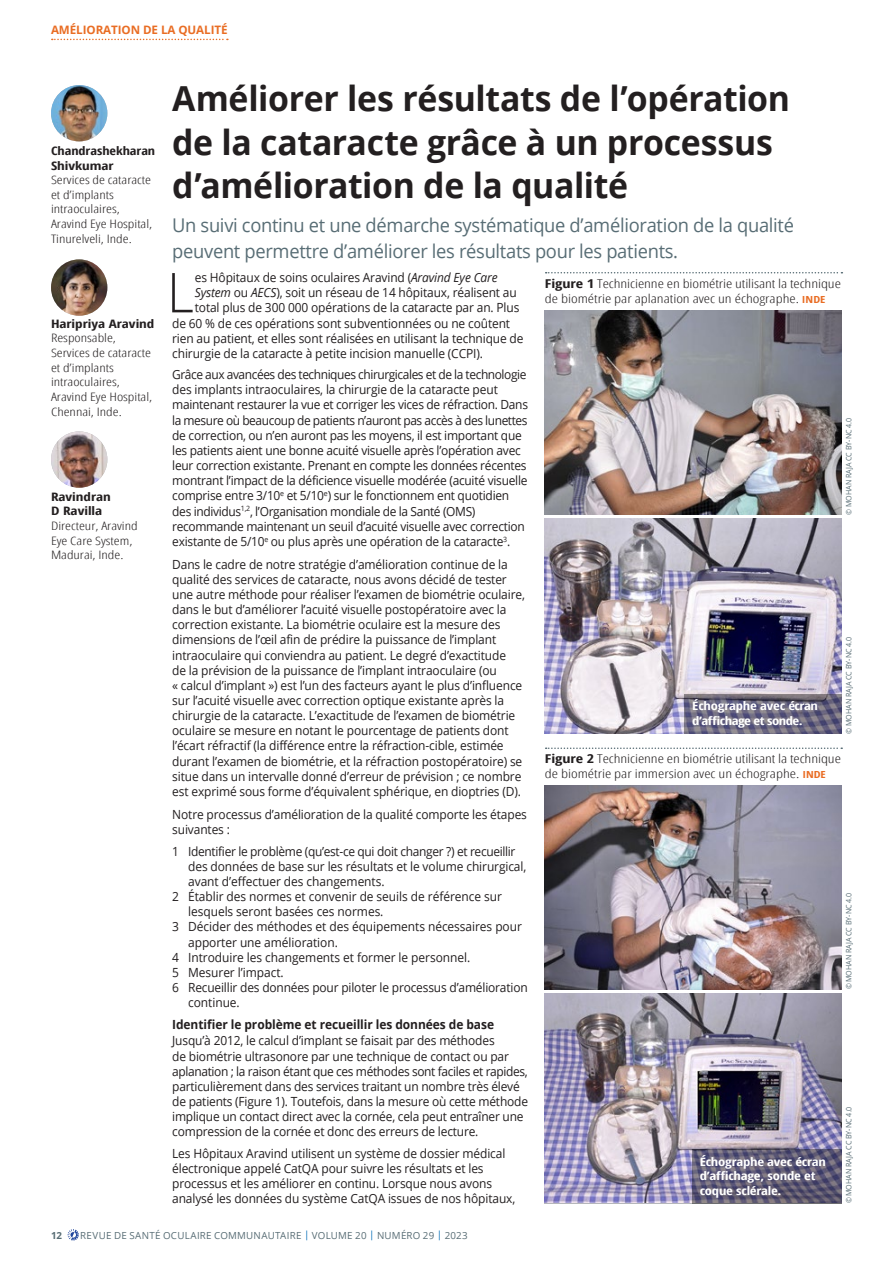
<style>
.page{position:relative;width:893px;height:1263px;background:#fff}
.page>*{position:absolute;margin:0;border:0;box-sizing:border-box;transform-origin:0 0}
.t1{font:300 55.05px "Open Sans";color:#231f20;scale:.95 1}
.t2{font:700 34.5px/43.5px "Open Sans";letter-spacing:-.01em;color:#231f20}
.t3{font:18.9px/26.1px "Open Sans";letter-spacing:-.015em;color:#586d75}
.t4{font:12.6px/15.1px "Open Sans";letter-spacing:-.01em;color:#231f20;scale:.95 1}
.t5{font:700 12.6px "Open Sans";letter-spacing:-.005em;color:#231f20;scale:.95 1}
.t6{font:300 condensed 12.15px/15.1px "Open Sans";letter-spacing:-.005em;color:#231f20;scale:1.32 1}
.t7{font:300 condensed 11.7px/14.5px "Open Sans";color:#231f20;scale:1.3 1}
.t8{font:700 condensed 11.7px/14.5px "Open Sans";letter-spacing:-.015em;color:#fff;scale:1.27 1}
.t9{font:700 condensed 11.7px/14.5px "Open Sans";letter-spacing:-.035em;color:#fff;scale:1.27 1}
.t10{font:700 condensed 11.7px/14.5px "Open Sans";color:#231f20;scale:1.3 1}
.t11{font:700 condensed 11.7px/14.7px "Open Sans";color:#231f20;scale:1.23 1}
.t12{font:700 11.7px "Open Sans";letter-spacing:-.005em;color:#e96d24}
.t13{font:9.75px "Open Sans";letter-spacing:.025em;color:#586d75}
.t14{font:700 9.75px "Open Sans";color:#586d75}
.t15{font:7.5px "Open Sans";color:#586d75;scale:.95 1}
.s1{font-style:italic}
.s2{font-weight:700}
.s3{font-weight:700;font-size:9.75px;color:#e96d24}
.s4{color:#006cb7}
</style>
<div class="page">
<svg style="left:68px;top:1229px;width:11px;height:11px"></svg>
<svg style="left:52px;top:39px;width:176px;height:1px"></svg>
<img style="left:51px;top:85px;width:56px;height:56px;border-radius:28px">
<img style="left:51px;top:259px;width:56px;height:57px;border-radius:28px">
<img style="left:51px;top:431px;width:56px;height:57px;border-radius:28px">
<img style="left:545px;top:310px;width:297px;height:205px">
<img style="left:545px;top:785px;width:297px;height:204px">
<img style="left:545px;top:519px;width:297px;height:214px">
<img style="left:545px;top:993px;width:297px;height:210px">
<svg style="left:546px;top:272px;width:296px;height:1px"></svg>
<svg style="left:546px;top:747px;width:296px;height:2px"></svg>
<svg style="left:685px;top:694px;width:157px;height:39px;background:#6a667d"></svg>
<svg style="left:692px;top:1149px;width:150px;height:54px;background:#5e5a74"></svg>
<p class="t12" style="left:51px;top:22px;width:178px">AMÉLIORATION DE LA QUALITÉ</p>
<p class="t11" style="left:51px;top:143px;width:86px">Chandrashekharan<br>Shivkumar</p>
<p class="t7" style="left:51px;top:172px;width:79px">Services de cataracte et d’implants intraoculaires,<br>Aravind Eye Hospital,<br>Tinurelveli, Inde.</p>
<p class="t10" style="left:51px;top:316px;width:81px">Haripriya Aravind</p>
<p class="t7" style="left:51px;top:331px;width:79px">Responsable,<br>Services de cataracte et d’implants intraoculaires,<br>Aravind Eye Hospital,<br>Chennai, Inde.</p>
<p class="t10" style="left:51px;top:489px;width:47px">Ravindran<br>D Ravilla</p>
<p class="t7" style="left:51px;top:518px;width:68px">Directeur, Aravind<br>Eye Care System,<br>Madurai, Inde.</p>
<h2 class="t2" style="left:172px;top:76px;width:619px">Améliorer les résultats de l’opération de la cataracte grâce à un processus d’amélioration de la qualité</h2>
<h3 class="t3" style="left:172px;top:212px;width:623px">Un suivi continu et une démarche systématique d’amélioration de la qualité peuvent permettre d’améliorer les résultats pour les patients.</h3>
<h1 class="t1" style="left:167px;top:255px;width:30px">L</h1>
<p class="t4" style="left:195px;top:270px;width:320px">es Hôpitaux de soins oculaires Aravind (<span class="s1">Aravind Eye Care</span></p>
<p class="t4" style="left:195px;top:285px;width:340px"><span class="s1">System</span> ou <span class="s1">AECS</span>), soit un réseau de 14 hôpitaux, réalisent au</p>
<p class="t4" style="left:195px;top:300px;width:343px">total plus de 300 000 opérations de la cataracte par an. Plus</p>
<p class="t4" style="left:172px;top:315px;width:357px">de 60 % de ces opérations sont subventionnées ou ne coûtent</p>
<p class="t4" style="left:172px;top:330px;width:371px">rien au patient, et elles sont réalisées en utilisant la technique de</p>
<p class="t4" style="left:172px;top:345px;width:329px">chirurgie de la cataracte à petite incision manuelle (CCPI).</p>
<p class="t4" style="left:172px;top:367px;width:376px">Grâce aux avancées des techniques chirurgicales et de la technologie des implants intraoculaires, la chirurgie de la cataracte peut maintenant restaurer la vue et corriger les vices de réfraction. Dans la mesure où beaucoup de patients n’auront pas accès à des lunettes de correction, ou n’en auront pas les moyens, il est important que les patients aient une bonne acuité visuelle après l’opération avec leur correction existante. Prenant en compte les données récentes montrant l’impact de la déficience visuelle modérée (acuité visuelle comprise entre 3/10<sup>e</sup> et 5/10<sup>e</sup>) sur le fonctionnem ent quotidien des individus<sup>1,2</sup>, l’Organisation mondiale de la Santé (OMS) recommande maintenant un seuil d’acuité visuelle avec correction existante de 5/10<sup>e</sup> ou plus après une opération de la cataracte<sup>3</sup>.</p>
<p class="t4" style="left:172px;top:556px;width:373px">Dans le cadre de notre stratégie d’amélioration continue de la qualité des services de cataracte, nous avons décidé de tester une autre méthode pour réaliser l’examen de biométrie oculaire, dans le but d’améliorer l’acuité visuelle postopératoire avec la correction existante. La biométrie oculaire est la mesure des dimensions de l’œil afin de prédire la puissance de l’implant intraoculaire qui conviendra au patient. Le degré d’exactitude<br>de la prévision de la puissance de l’implant intraoculaire (ou<br>« calcul d’implant ») est l’un des facteurs ayant le plus d’influence sur l’acuité visuelle avec correction optique existante après la chirurgie de la cataracte. L’exactitude de l’examen de biométrie oculaire se mesure en notant le pourcentage de patients dont l’écart réfractif (la différence entre la réfraction-cible, estimée durant l’examen de biométrie, et la réfraction postopératoire) se situe dans un intervalle donné d’erreur de prévision ; ce nombre est exprimé sous forme d’équivalent sphérique, en dioptries (D).</p>
<p class="t4" style="left:172px;top:806px;width:375px">Notre processus d’amélioration de la qualité comporte les étapes suivantes :</p>
<p class="t4" style="left:172px;top:843px;width:363px">1 Identifier le problème (qu’est-ce qui doit changer ?) et recueillir</p>
<p class="t4" style="left:188px;top:858px;width:357px">des données de base sur les résultats et le volume chirurgical,</p>
<p class="t4" style="left:188px;top:873px;width:208px">avant d’effectuer des changements.</p>
<p class="t4" style="left:172px;top:889px;width:349px">2 Établir des normes et convenir de seuils de référence sur</p>
<p class="t4" style="left:188px;top:904px;width:207px">lesquels seront basées ces normes.</p>
<p class="t4" style="left:172px;top:919px;width:370px">3 Décider des méthodes et des équipements nécessaires pour</p>
<p class="t4" style="left:188px;top:934px;width:159px">apporter une amélioration.</p>
<p class="t4" style="left:172px;top:949px;width:315px">4 Introduire les changements et former le personnel.</p>
<p class="t4" style="left:172px;top:964px;width:119px">5 Mesurer l’impact.</p>
<p class="t4" style="left:172px;top:979px;width:376px">6 Recueillir des données pour piloter le processus d’amélioration</p>
<p class="t4" style="left:188px;top:995px;width:56px">continue.</p>
<p class="t5" style="left:172px;top:1016px;width:340px">Identifier le problème et recueillir les données de base</p>
<p class="t4" style="left:172px;top:1033px;width:376px">Jusqu’à 2012, le calcul d’implant se faisait par des méthodes<br>de biométrie ultrasonore par une technique de contact ou par aplanation ; la raison étant que ces méthodes sont faciles et rapides, particulièrement dans des services traitant un nombre très élevé de patients (Figure 1). Toutefois, dans la mesure où cette méthode implique un contact direct avec la cornée, cela peut entraîner une compression de la cornée et donc des erreurs de lecture.</p>
<p class="t4" style="left:172px;top:1145px;width:363px">Les Hôpitaux Aravind utilisent un système de dossier médical électronique appelé CatQA pour suivre les résultats et les processus et les améliorer en continu. Lorsque nous avons analysé les données du système CatQA issues de nos hôpitaux,</p>
<p class="t6" style="left:545px;top:275px;width:226px"><span class="s2">Figure 1</span> Technicienne en biométrie utilisant la technique de biométrie par aplanation avec un échographe. <span class="s3">INDE</span></p>
<p class="t15" style="left:844px;top:515px;width:104px;rotate:-90deg">© MOHAN RAJA CC BY-NC 4.0</p>
<p class="t9" style="left:692px;top:698px;width:100px">Échographe avec écran d’affichage et sonde.</p>
<p class="t15" style="left:843px;top:733px;width:104px;rotate:-90deg">© MOHAN RAJA CC BY-NC 4.0</p>
<p class="t6" style="left:545px;top:751px;width:226px"><span class="s2">Figure 2</span> Technicienne en biométrie utilisant la technique de biométrie par immersion avec un échographe. <span class="s3">INDE</span></p>
<p class="t15" style="left:844px;top:989px;width:104px;rotate:-90deg">© MOHAN RAJA CC BY-NC 4.0</p>
<p class="t8" style="left:700px;top:1154px;width:101px">Échographe avec écran d’affichage, sonde et coque sclérale.</p>
<p class="t15" style="left:844px;top:1203px;width:104px;rotate:-90deg">© MOHAN RAJA CC BY-NC 4.0</p>
<p class="t14" style="left:51px;top:1228px;width:13px">12</p>
<p class="t13" style="left:80px;top:1228px;width:389px">REVUE DE SANTÉ OCULAIRE COMMUNAUTAIRE <span class="s4">|</span> VOLUME 20 <span class="s4">|</span> NUMÉRO 29 <span class="s4">|</span> 2023</p>
</div>
